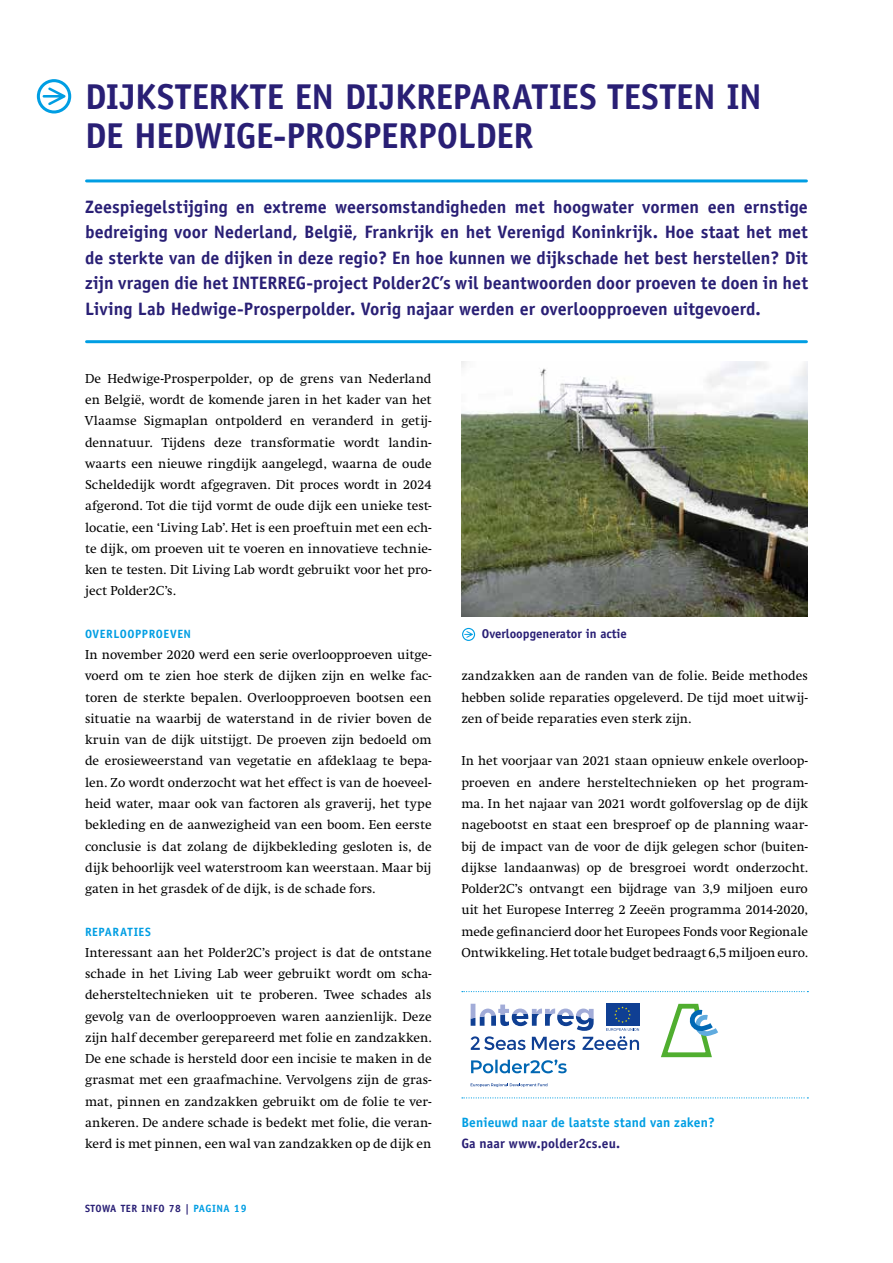
<style>
.page{position:relative;width:893px;height:1263px;background:#fff}
.page>*{position:absolute;margin:0;border:0;box-sizing:border-box;transform-origin:0 0}
.t1{font:700 36px/39px "Officina Sans";letter-spacing:-.005em;color:#291f75}
.t2{font:700 18px/25.5px "Officina Sans";color:#291f75;text-align:justify}
.t3{font:13.5px/21.3px "Swift";color:#000;text-align:justify}
.t4{font:700 13.5px "Officina Sans";letter-spacing:.01em;color:#009ee3}
.t5{font:700 13.5px "Officina Sans";letter-spacing:.01em;color:#291f75}
.t6{font:700 12.75px "Officina Sans";color:#291f75}
.t7{font:700 12px "Officina Sans";letter-spacing:.045em;color:#009ee3}
.t8{font:700 10.5px "Officina Sans";letter-spacing:.05em;color:#291f75}
.s1{color:#009ee3}
.s2{font-size:10.8px;color:#009ee3}
</style>
<div class="page">
<hr style="left:87px;top:179px;width:719px;height:3px;background:#009ee3">
<hr style="left:87px;top:340px;width:719px;height:3px;background:#009ee3">
<svg style="left:37px;top:79px;width:34px;height:34px"></svg>
<img style="left:461px;top:361px;width:347px;height:256px">
<svg style="left:661px;top:1003px;width:57px;height:55px"></svg>
<svg style="left:471px;top:1059px;width:96px;height:14px"></svg>
<svg style="left:471px;top:1004px;width:168px;height:46px"></svg>
<svg style="left:471px;top:1083px;width:76px;height:4px"></svg>
<svg style="left:462px;top:991px;width:346px;height:1px"></svg>
<svg style="left:462px;top:1097px;width:346px;height:1px"></svg>
<svg style="left:462px;top:628px;width:13px;height:13px"></svg>
<h1 class="t1" style="left:85px;top:77px;width:678px">DIJKSTERKTE EN DIJKREPARATIES TESTEN IN<br>DE HEDWIGE-PROSPERPOLDER</h1>
<p class="t2" style="left:85px;top:194px;width:724px">Zeespiegelstijging en extreme weersomstandigheden met hoogwater vormen een ernstige bedreiging voor Nederland, België, Frankrijk en het Verenigd Koninkrijk. Hoe staat het met de sterkte van de dijken in deze regio? En hoe kunnen we dijkschade het best herstellen? Dit zijn vragen die het INTERREG-project Polder2C’s wil beantwoorden door proeven te doen in het Living Lab Hedwige-Prosperpolder. Vorig najaar werden er overloopproeven uitgevoerd.</p>
<p class="t3" style="left:85px;top:368px;width:348px">De Hedwige-Prosperpolder, op de grens van Nederland en België, wordt de komende jaren in het kader van het Vlaamse Sigmaplan ontpolderd en veranderd in getij&shy;dennatuur. Tijdens deze transformatie wordt landin&shy;waarts een nieuwe ringdijk aangelegd, waarna de oude Scheldedijk wordt afgegraven. Dit proces wordt in 2024 afgerond. Tot die tijd vormt de oude dijk een unieke test&shy;locatie, een ‘Living Lab’. Het is een proeftuin met een ech&shy;te dijk, om proeven uit te voeren en innovatieve technie&shy;ken te testen. Dit Living Lab wordt gebruikt voor het pro&shy;ject Polder2C’s.</p>
<p class="t7" style="left:85px;top:626px;width:108px">OVERLOOPPROEVEN</p>
<p class="t3" style="left:85px;top:644px;width:348px">In november 2020 werd een serie overloopproeven uitge&shy;voerd om te zien hoe sterk de dijken zijn en welke fac&shy;toren de sterkte bepalen. Overloopproeven bootsen een situatie na waarbij de waterstand in de rivier boven de kruin van de dijk uitstijgt. De proeven zijn bedoeld om de erosieweerstand van vegetatie en afdeklaag te bepa&shy;len. Zo wordt onderzocht wat het effect is van de hoeveel&shy;heid water, maar ook van factoren als graverij, het type bekleding en de aanwezigheid van een boom. Een eerste conclusie is dat zolang de dijkbekleding gesloten is, de dijk behoorlijk veel waterstroom kan weerstaan. Maar bij gaten in het grasdek of de dijk, is de schade fors.</p>
<p class="t7" style="left:85px;top:924px;width:67px">REPARATIES</p>
<p class="t3" style="left:85px;top:942px;width:348px">Interessant aan het Polder2C’s project is dat de ontstane schade in het Living Lab weer gebruikt wordt om scha&shy;dehersteltechnieken uit te proberen. Twee schades als gevolg van de overloopproeven waren aanzienlijk. Deze zijn half december gerepareerd met folie en zandzakken.<br>De ene schade is hersteld door een incisie te maken in de grasmat met een graafmachine. Vervolgens zijn de gras&shy;mat, pinnen en zandzakken gebruikt om de folie te ver&shy;ankeren. De andere schade is bedekt met folie, die veran&shy;kerd is met pinnen, een wal van zandzakken op de dijk en</p>
<p class="t8" style="left:85px;top:1202px;width:163px">STOWA TER INFO 78 | <span class="s1">PAGINA</span> <span class="s2">19</span></p>
<p class="t6" style="left:482px;top:626px;width:147px">Overloopgenerator in actie</p>
<p class="t3" style="left:461px;top:666px;width:348px">zandzakken aan de randen van de folie. Beide methodes hebben solide reparaties opgeleverd. De tijd moet uitwij&shy;zen of beide reparaties even sterk zijn.</p>
<p class="t3" style="left:461px;top:751px;width:348px">In het voorjaar van 2021 staan opnieuw enkele overloop&shy;proeven en andere hersteltechnieken op het program&shy;ma. In het najaar van 2021 wordt golfoverslag op de dijk nagebootst en staat een bresproef op de planning waar&shy;bij de impact van de voor de dijk gelegen schor (buiten&shy;dijkse landaanwas) op de bresgroei wordt onderzocht.<br>Polder2C’s ontvangt een bijdrage van 3,9 miljoen euro uit het Europese Interreg 2 Zeeën programma 2014-2020, mede gefinancierd door het Europees Fonds voor Regionale Ontwikkeling. Het totale budget bedraagt 6,5 miljoen euro.</p>
<p class="t4" style="left:461px;top:1114px;width:255px">Benieuwd naar de laatste stand van zaken?</p>
<p class="t5" style="left:461px;top:1135px;width:160px">Ga naar www.polder2cs.eu.</p>
</div>
